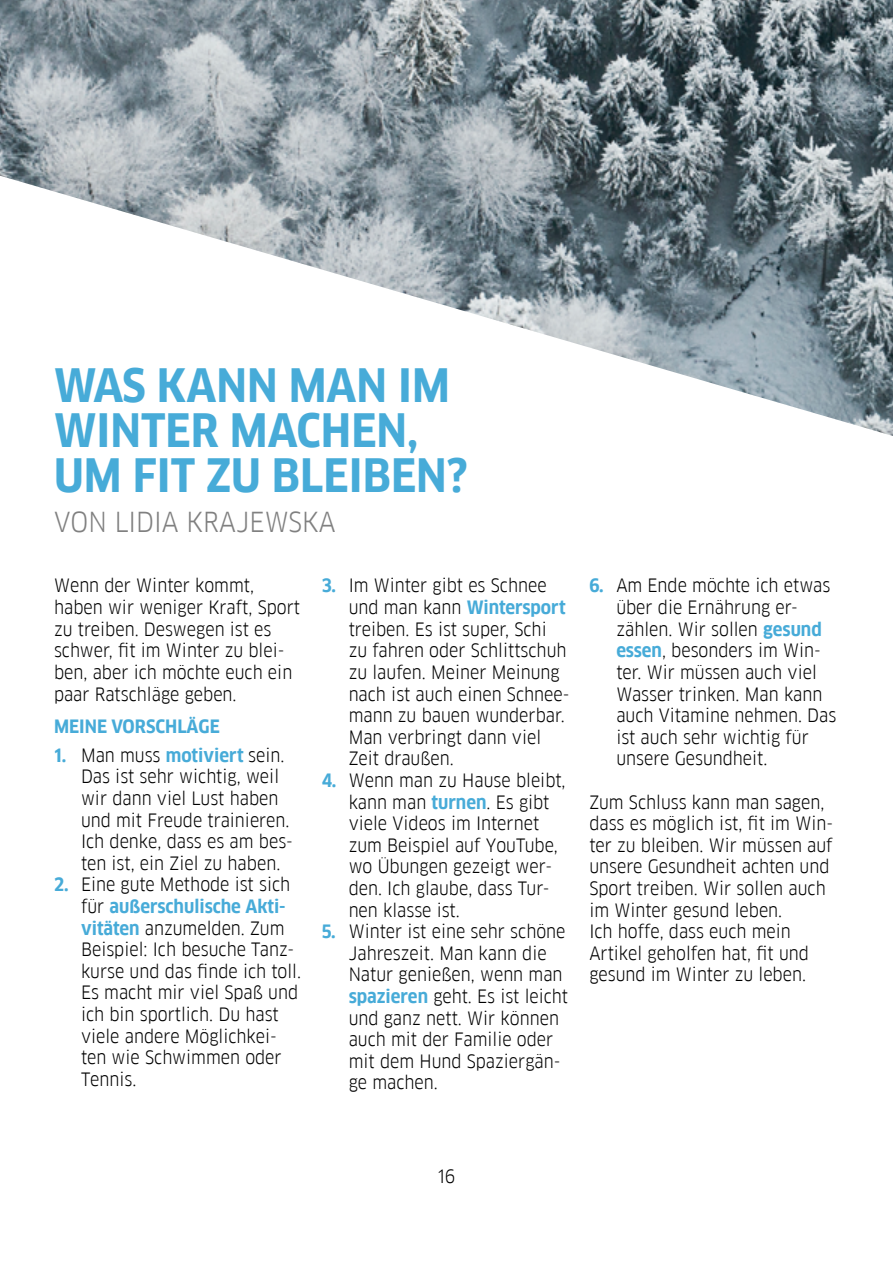
<style>
.page{position:relative;width:893px;height:1263px;background:#fff}
.page>*{position:absolute;margin:0;border:0;box-sizing:border-box;transform-origin:0 0}
.t1{font:700 45px/45px "Goethe FF Clan";color:#47abd8}
.t2{font:27px "Goethe FF Clan";color:#808080}
.t3{font:18px/21.6px "Goethe FF Clan";color:#000}
.t4{font:700 18px "Goethe FF Clan";color:#47abd8}
.s1{font-weight:700;color:#47abd8}
</style>
<div class="page">
<img style="left:0;top:0;width:893px;height:436px">
<h1 class="t1" style="left:54px;top:364px;width:415px">WAS KANN MAN IM<br>WINTER MACHEN,<br>UM FIT ZU BLEIBEN?</h1>
<h2 class="t2" style="left:54px;top:506px;width:283px">VON LIDIA KRAJEWSKA</h2>
<p class="t3" style="left:54px;top:575px;width:248px">Wenn der Winter kommt, haben wir weniger Kraft, Sport zu treiben. Deswegen ist es schwer, fit im Winter zu blei&shy;ben, aber ich möchte euch ein paar Ratschläge geben.</p>
<p class="t4" style="left:54px;top:715px;width:167px">MEINE VORSCHLÄGE</p>
<p class="t3" style="left:81px;top:744px;width:213px;text-indent:-27px"><span class="s1">1.</span> Man muss <span class="s1">motiviert</span> sein.<br>Das ist sehr wichtig, weil wir dann viel Lust haben und mit Freude trainieren.<br>Ich denke, dass es am bes&shy;ten ist, ein Ziel zu haben.</p>
<p class="t3" style="left:81px;top:874px;width:222px;text-indent:-27px"><span class="s1">2.</span> Eine gute Methode ist sich für <span class="s1">außerschulische Akti&shy;vitäten</span> anzumelden. Zum<br>Beispiel: Ich besuche Tanz&shy;kurse und das finde ich toll.<br>Es macht mir viel Spaß und ich bin sportlich. Du hast viele andere Möglichkei&shy;ten wie Schwimmen oder<br>Tennis.</p>
<p class="t3" style="left:349px;top:575px;width:222px;text-indent:-27px"><span class="s1">3.</span> Im Winter gibt es Schnee und man kann <span class="s1">Wintersport </span>treiben. Es ist super, Schi zu fahren oder Schlittschuh zu laufen. Meiner Meinung nach ist auch einen Schnee&shy;mann zu bauen wunderbar.<br>Man verbringt dann viel<br>Zeit draußen.</p>
<p class="t3" style="left:349px;top:769px;width:218px;text-indent:-27px"><span class="s1">4.</span> Wenn man zu Hause bleibt, kann man <span class="s1">turnen</span>. Es gibt viele Videos im Internet zum Beispiel auf YouTube, wo Übungen gezeigt wer&shy;den. Ich glaube, dass Tur&shy;nen klasse ist.</p>
<p class="t3" style="left:349px;top:921px;width:221px;text-indent:-27px"><span class="s1">5.</span> Winter ist eine sehr schöne<br>Jahreszeit. Man kann die<br>Natur genießen, wenn man <span class="s1">spazieren</span> geht. Es ist leicht und ganz nett. Wir können auch mit der Familie oder mit dem Hund Spaziergän&shy;ge machen.</p>
<p class="t3" style="left:616px;top:575px;width:221px;text-indent:-27px"><span class="s1">6.</span> Am Ende möchte ich etwas über die Ernährung er&shy;zählen. Wir sollen <span class="s1">gesund essen</span>, besonders im Win&shy;ter. Wir müssen auch viel<br>Wasser trinken. Man kann auch Vitamine nehmen. Das ist auch sehr wichtig für unsere Gesundheit.</p>
<p class="t3" style="left:589px;top:791px;width:245px">Zum Schluss kann man sagen, dass es möglich ist, fit im Win&shy;ter zu bleiben. Wir müssen auf unsere Gesundheit achten und<br>Sport treiben. Wir sollen auch im Winter gesund leben.<br>Ich hoffe, dass euch mein<br>Artikel geholfen hat, fit und gesund im Winter zu leben.</p>
<p class="t3" style="left:438px;top:1165px;width:19px">16</p>
</div>
